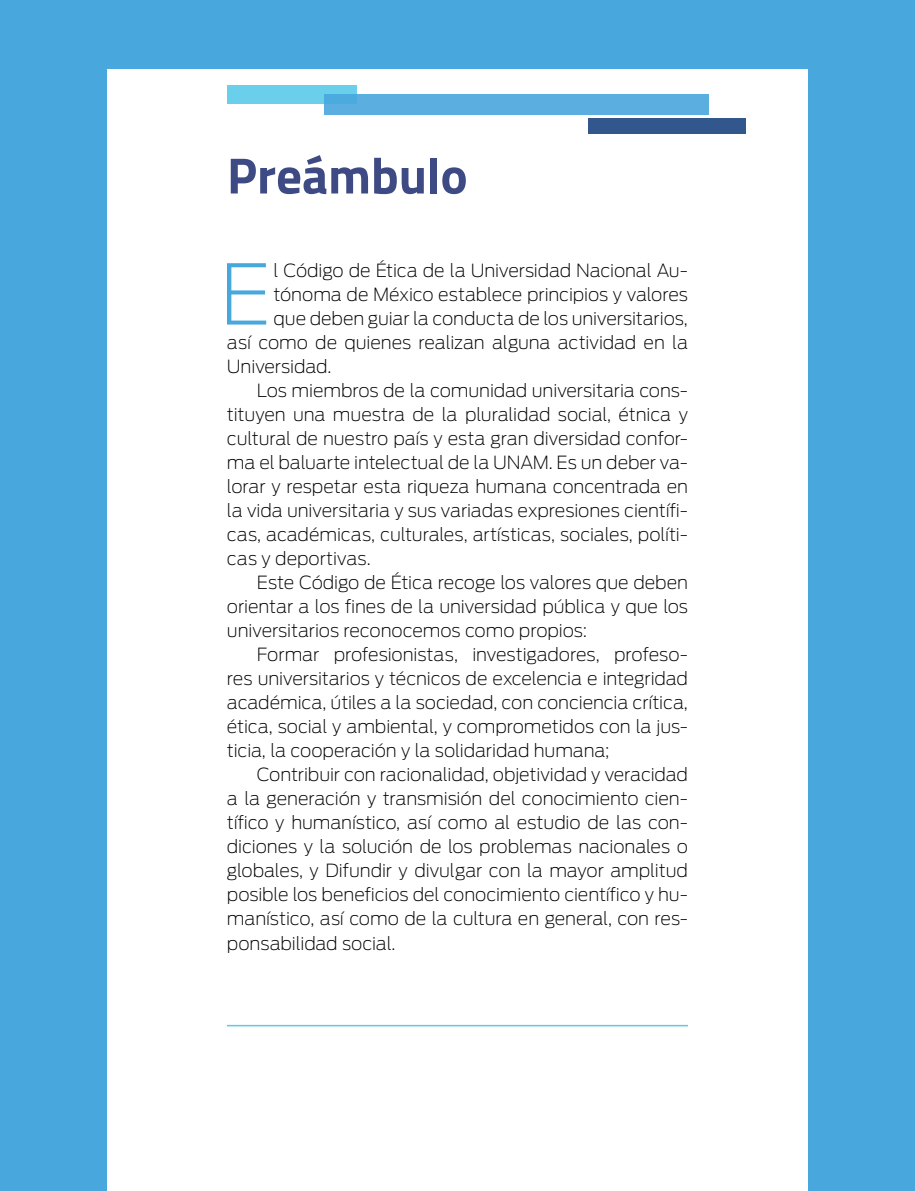
<style>
.page{position:relative;width:915px;height:1191px;background:#fff}
.page>*{position:absolute;margin:0;border:0;box-sizing:border-box;transform-origin:0 0}
.t1{font:200 82.8px "Antenna";color:#48a7dd}
.t2{font:700 51px "Cairo";color:#3e4a84}
.t3{font:200 18px "Antenna";letter-spacing:-.01em;color:#000}
</style>
<div class="page">
<div style="left:0;top:0;width:914px;height:68px;background:#48a7dd"></div>
<div style="left:808px;top:0;width:106px;height:1191px;background:#48a7dd"></div>
<div style="left:0;top:0;width:106px;height:1191px;background:#48a7dd"></div>
<div style="left:588px;top:118px;width:158px;height:16px;background:#32578c"></div>
<div style="left:227px;top:85px;width:130px;height:18px;background:#6acfeb"></div>
<div style="left:324px;top:95px;width:385px;height:20px;background:#5aafe0"></div>
<hr style="left:227px;top:1025px;width:460px;height:1px;background:#5acae9">
<h2 class="t2" style="left:227px;top:146px;width:242px">Preámbulo</h2>
<h1 class="t1" style="left:219px;top:245px;width:53px">E</h1>
<p class="t3" style="left:273px;top:259px;width:416px">l Código de Ética de la Universidad Nacional Au-</p>
<p class="t3" style="left:273px;top:283px;width:416px">tónoma de México establece principios y valores</p>
<p class="t3" style="left:273px;top:307px;width:415px">que deben guiar la conducta de los universitarios,</p>
<p class="t3" style="left:227px;top:331px;width:462px">así como de quienes realizan alguna actividad en la</p>
<p class="t3" style="left:227px;top:355px;width:106px">Universidad.</p>
<p class="t3" style="left:257px;top:379px;width:432px">Los miembros de la comunidad universitaria cons-</p>
<p class="t3" style="left:227px;top:403px;width:462px">tituyen una muestra de la pluralidad social, étnica y</p>
<p class="t3" style="left:227px;top:427px;width:462px">cultural de nuestro país y esta gran diversidad confor-</p>
<p class="t3" style="left:227px;top:451px;width:462px">ma el baluarte intelectual de la UNAM. Es un deber va-</p>
<p class="t3" style="left:227px;top:475px;width:462px">lorar y respetar esta riqueza humana concentrada en</p>
<p class="t3" style="left:227px;top:499px;width:462px">la vida universitaria y sus variadas expresiones científi-</p>
<p class="t3" style="left:227px;top:523px;width:462px">cas, académicas, culturales, artísticas, sociales, políti-</p>
<p class="t3" style="left:227px;top:547px;width:145px">cas y deportivas.</p>
<p class="t3" style="left:257px;top:571px;width:432px">Este Código de Ética recoge los valores que deben</p>
<p class="t3" style="left:227px;top:595px;width:462px">orientar a los fines de la universidad pública y que los</p>
<p class="t3" style="left:227px;top:619px;width:361px">universitarios reconocemos como propios:</p>
<p class="t3" style="left:257px;top:643px;width:432px">Formar profesionistas, investigadores, profeso-</p>
<p class="t3" style="left:227px;top:667px;width:462px">res universitarios y técnicos de excelencia e integridad</p>
<p class="t3" style="left:227px;top:691px;width:462px">académica, útiles a la sociedad, con conciencia crítica,</p>
<p class="t3" style="left:227px;top:715px;width:462px">ética, social y ambiental, y comprometidos con la jus-</p>
<p class="t3" style="left:227px;top:739px;width:384px">ticia, la cooperación y la solidaridad humana;</p>
<p class="t3" style="left:257px;top:763px;width:432px">Contribuir con racionalidad, objetividad y veracidad</p>
<p class="t3" style="left:227px;top:787px;width:462px">a la generación y transmisión del conocimiento cien-</p>
<p class="t3" style="left:227px;top:811px;width:462px">tífico y humanístico, así como al estudio de las con-</p>
<p class="t3" style="left:227px;top:835px;width:462px">diciones y la solución de los problemas nacionales o</p>
<p class="t3" style="left:227px;top:859px;width:462px">globales, y Difundir y divulgar con la mayor amplitud</p>
<p class="t3" style="left:227px;top:883px;width:462px">posible los beneficios del conocimiento científico y hu-</p>
<p class="t3" style="left:227px;top:907px;width:462px">manístico, así como de la cultura en general, con res-</p>
<p class="t3" style="left:227px;top:933px;width:170px">ponsabilidad social.</p>
</div>
